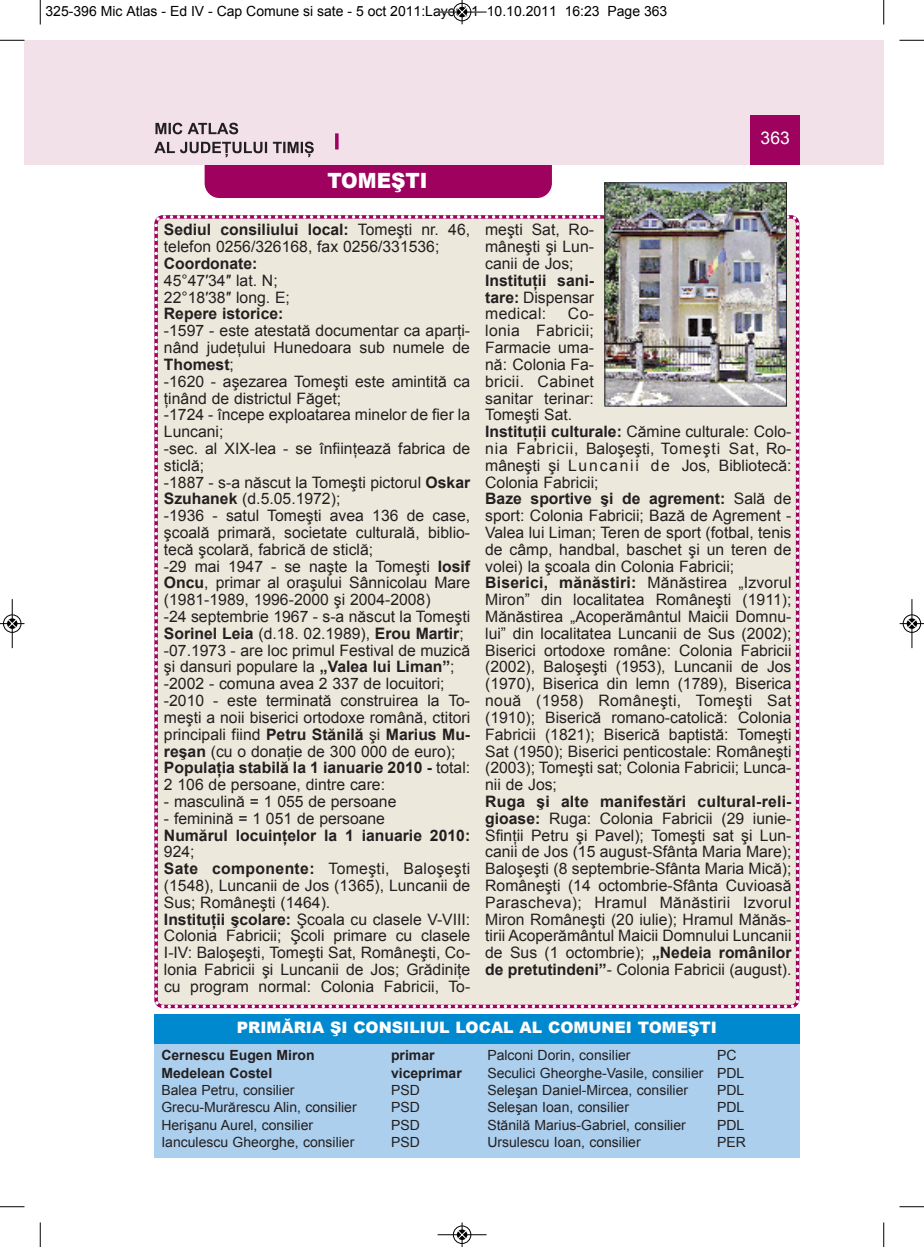
<style>
.page{position:relative;width:924px;height:1247px;background:#fff}
.page>*{position:absolute;margin:0;border:0;box-sizing:border-box;transform-origin:0 0}
.t1{font:900 21px "Arial";color:#fff;scale:.95 1}
.t2{font:17.5px "Arial";color:#fff}
.t3{font:15.75px/16.8px "Arial";color:#231f20}
.t4{font:700 15.75px/16.8px "Arial";color:#231f20;text-align:justify}
.t5{font:900 15.75px "Arial";color:#fff}
.t6{font:14px/17.3px "Arial";color:#231f20}
.t7{font:14px "Arial";color:#000}
.t8{font:700 14px "Arial";color:#231f20}
.s1{font-weight:700}
.s2{font-weight:400}
</style>
<div class="page">
<div style="left:205px;top:135px;width:347px;height:63px;background:#9e015e;border-radius:15px"></div>
<div style="left:40px;top:40px;width:844px;height:124px;background:#f3e1e9"></div>
<div style="left:750px;top:115px;width:50px;height:49px;background:#9e015e"></div>
<svg style="left:335px;top:133px;width:4px;height:16px"></svg>
<div style="left:24px;top:40px;width:16px;height:124px;background:#f3e1e9"></div>
<svg style="left:155px;top:123px;width:83px;height:11px"></svg>
<svg style="left:154px;top:142px;width:160px;height:15px"></svg>
<div style="left:154px;top:215px;width:646px;height:794px;background:#ece9dc"></div>
<svg style="left:161px;top:1004px;width:4px;height:4px"></svg>
<div style="left:154px;top:1042px;width:645px;height:114px;background:#accfed"></div>
<div style="left:154px;top:1014px;width:645px;height:29px;background:#0089cf"></div>
<img style="left:606px;top:184px;width:179px;height:220px">
<div style="left:604px;top:182px;width:183px;height:224px;border:1px solid #231f20"></div>
<svg style="left:40px;top:0;width:1px;height:24px"></svg>
<svg style="left:0;top:40px;width:24px;height:1px"></svg>
<svg style="left:883px;top:0;width:1px;height:24px"></svg>
<svg style="left:899px;top:40px;width:25px;height:1px"></svg>
<svg style="left:40px;top:1222px;width:1px;height:24px"></svg>
<svg style="left:0;top:1206px;width:24px;height:1px"></svg>
<svg style="left:883px;top:1222px;width:1px;height:24px"></svg>
<svg style="left:899px;top:1206px;width:25px;height:1px"></svg>
<hr style="left:438px;top:12px;width:48px;height:1px;background:#000">
<div style="left:453px;top:3px;width:18px;height:18px;border:1px solid #000;border-radius:50%"></div>
<svg style="left:458px;top:0;width:8px;height:24px"></svg>
<hr style="left:438px;top:1234px;width:48px;height:1px;background:#000">
<div style="left:453px;top:1225px;width:18px;height:18px;border:1px solid #000;border-radius:50%"></div>
<svg style="left:458px;top:1222px;width:8px;height:24px"></svg>
<div style="left:3px;top:614px;width:19px;height:19px;border:1px solid #fff;border-radius:50%"></div>
<hr style="left:12px;top:599px;width:1px;height:49px;background:#000">
<div style="left:3px;top:614px;width:18px;height:18px;border:1px solid #000;border-radius:50%"></div>
<svg style="left:0;top:619px;width:24px;height:9px"></svg>
<div style="left:902px;top:614px;width:19px;height:19px;border:1px solid #fff;border-radius:50%"></div>
<hr style="left:911px;top:599px;width:1px;height:49px;background:#000">
<div style="left:903px;top:614px;width:18px;height:18px;border:1px solid #000;border-radius:50%"></div>
<svg style="left:900px;top:619px;width:24px;height:9px"></svg>
<p class="t7" style="left:46px;top:3px;width:623px">325-396 Mic Atlas - Ed IV - Cap Comune si sate - 5 oct 2011:Layout 1 10.10.2011 16:23 Page 363</p>
<p class="t2" style="left:760px;top:128px;width:31px">363</p>
<h1 class="t1" style="left:327px;top:165px;width:107px">TOMEŞTI</h1>
<p class="t3" style="left:164px;top:221px;width:308px"><span class="s1">Sediul consiliului local:</span> Tomeşti nr. 46, telefon 0256/326168, fax 0256/331536;</p>
<p class="t4" style="left:164px;top:255px;width:95px">Coordonate:</p>
<p class="t3" style="left:164px;top:272px;width:128px">45°47′34″ lat. N;<br>22°18′38″ long. E;</p>
<p class="t4" style="left:164px;top:305px;width:121px">Repere istorice:</p>
<p class="t3" style="left:164px;top:322px;width:308px">-1597 - este atestată documentar ca aparţi&shy;nând judeţului Hunedoara sub numele de <span class="s1">Thomest</span>;<br>-1620 - aşezarea Tomeşti este amintită ca ţinând de districtul Făget;<br>-1724 - începe exploatarea minelor de fier la Luncani;<br>-sec. al XIX-lea - se înfiinţează fabrica de sticlă;<br>-1887 - s-a născut la Tomeşti pictorul <span class="s1">Oskar Szuhanek</span> (d.5.05.1972);<br>-1936 - satul Tomeşti avea 136 de case, şcoală primară, societate culturală, biblio&shy;tecă şcolară, fabrică de sticlă;<br>-29 mai 1947 - se naşte la Tomeşti <span class="s1">Iosif Oncu</span>, primar al oraşului Sânnicolau Mare (1981-1989, 1996-2000 şi 2004-2008)<br>-24 septembrie 1967 - s-a născut la Tomeşti <span class="s1">Sorinel Leia</span> (d.18. 02.1989), <span class="s1">Erou Martir</span>; -07.1973 - are loc primul Festival de muzică şi dansuri populare la <span class="s1">„Valea lui Liman”</span>; -2002 - comuna avea 2 337 de locuitori; -2010 - este terminată construirea la To&shy;meşti a noii biserici ortodoxe română, ctitori principali fiind <span class="s1">Petru Stănilă</span> şi <span class="s1">Marius Mu&shy;reşan</span> (cu o donaţie de 300 000 de euro); <span class="s1">Populaţia stabilă la 1 ianuarie 2010 -</span> total:<br>2 106 de persoane, dintre care:</p>
<p class="t3" style="left:164px;top:793px;width:234px">- masculină = 1 055 de persoane</p>
<p class="t3" style="left:164px;top:809px;width:223px">- feminină = 1 051 de persoane</p>
<p class="t4" style="left:164px;top:826px;width:308px">Numărul locuinţelor la 1 ianuarie 2010:</p>
<p class="t3" style="left:164px;top:843px;width:308px">924;<br><span class="s1">Sate componente:</span> Tomeşti, Baloşeşti (1548), Luncanii de Jos (1365), Luncanii de Sus; Româneşti (1464).<br><span class="s1">Instituţii şcolare:</span> Şcoala cu clasele V-VIII:<br>Colonia Fabricii; Şcoli primare cu clasele I-IV: Baloşeşti, Tomeşti Sat, Româneşti, Co&shy;lonia Fabricii şi Luncanii de Jos; Grădiniţe cu program normal: Colonia Fabricii, To-</p>
<p class="t3" style="left:485px;top:221px;width:110px;text-align:justify">meşti Sat, Ro&shy;mâneşti şi Lun&shy;canii de Jos;</p>
<p class="t4" style="left:485px;top:272px;width:110px">Instituţii sani&shy;tare: <span class="s2">Dispensar medical:</span></p>
<p class="t3" style="left:485px;top:305px;width:308px;text-indent:83px">Co-<br>lonia Fabricii;<br>Farmacie uma-<br>nă: Colonia Fa-<br>bricii. Cabinet<br>sanitar terinar:<br>Tomeşti Sat.<br><span class="s1">Instituţii culturale:</span> Cămine culturale: Colo&shy;nia Fabricii, Baloşeşti, Tomeşti Sat, Ro&shy;mâneşti şi Luncani i de Jos, Bibliotecă:<br>Colonia Fabricii;<br><span class="s1">Baze sportive şi de agrement:</span> Sală de sport: Colonia Fabricii; Bază de Agrement - Valea lui Liman; Teren de sport (fotbal, tenis de câmp, handbal, baschet şi un teren de volei) la şcoala din Colonia Fabricii; <span class="s1">Biserici, mănăstiri:</span> Mănăstirea „Izvorul Miron” din localitatea Româneşti (1911); Mănăstirea „Acoperământul Maicii Domnu&shy;lui” din localitatea Luncanii de Sus (2002); Biserici ortodoxe române: Colonia Fabricii (2002), Baloşeşti (1953), Luncanii de Jos (1970), Biserica din lemn (1789), Biserica nouă (1958) Româneşti, Tomeşti Sat (1910); Biserică romano-catolică: Colonia Fabricii (1821); Biserică baptistă: Tomeşti Sat (1950); Biserici penticostale: Româneşti (2003); Tomeşti sat; Colonia Fabricii; Lunca&shy;nii de Jos;</p>
<p class="t3" style="left:485px;top:793px;width:308px;text-align:justify"><span class="s1">Ruga şi alte manifestări cultural-reli&shy;gioase:</span> Ruga: Colonia Fabricii (29 iunie-Sfinţii Petru şi Pavel); Tomeşti sat şi Lun&shy;canii de Jos (15 august-Sfânta Maria Mare); Baloşeşti (8 septembrie-Sfânta Maria Mică); Româneşti (14 octombrie-Sfânta Cuvioasă Parascheva); Hramul Mănăstirii Izvorul Miron Româneşti (20 iulie); Hramul Mănăs&shy;tirii Acoperământul Maicii Domnului Luncanii de Sus (1 octombrie); <span class="s1">„Nedeia românilor de pretutindeni”</span>- Colonia Fabricii (august).</p>
<p class="t5" style="left:237px;top:1015px;width:482px">PRIMĂRIA ŞI CONSILIUL LOCAL AL COMUNEI TOMEŞTI</p>
<p class="t8" style="left:161px;top:1047px;width:155px">Cernescu Eugen Miron</p>
<p class="t8" style="left:391px;top:1047px;width:45px">primar</p>
<p class="t8" style="left:161px;top:1064px;width:112px">Medelean Costel</p>
<p class="t8" style="left:391px;top:1064px;width:72px">viceprimar</p>
<p class="t6" style="left:161px;top:1081px;width:135px">Balea Petru, consilier</p>
<p class="t6" style="left:391px;top:1081px;width:30px">PSD</p>
<p class="t6" style="left:161px;top:1098px;width:197px">Grecu-Murărescu Alin, consilier</p>
<p class="t6" style="left:391px;top:1098px;width:30px">PSD</p>
<p class="t6" style="left:161px;top:1116px;width:153px">Herişanu Aurel, consilier</p>
<p class="t6" style="left:391px;top:1116px;width:30px">PSD</p>
<p class="t6" style="left:161px;top:1133px;width:194px">Ianculescu Gheorghe, consilier</p>
<p class="t6" style="left:391px;top:1133px;width:30px">PSD</p>
<p class="t6" style="left:487px;top:1046px;width:258px;text-indent:230px">PC<br>Seculici Gheorghe-Vasile, consilier PDL<br>Seleşan Daniel-Mircea, consilier</p>
<p class="t6" style="left:487px;top:1046px;width:145px">Palconi Dorin, consilier</p>
<p class="t6" style="left:717px;top:1081px;width:29px">PDL</p>
<p class="t6" style="left:487px;top:1098px;width:143px">Seleşan Ioan, consilier</p>
<p class="t6" style="left:717px;top:1098px;width:29px">PDL</p>
<p class="t6" style="left:487px;top:1116px;width:200px">Stănilă Marius-Gabriel, consilier</p>
<p class="t6" style="left:717px;top:1116px;width:29px">PDL</p>
<p class="t6" style="left:487px;top:1133px;width:155px">Ursulescu Ioan, consilier</p>
<p class="t6" style="left:717px;top:1133px;width:30px">PER</p>
</div>
